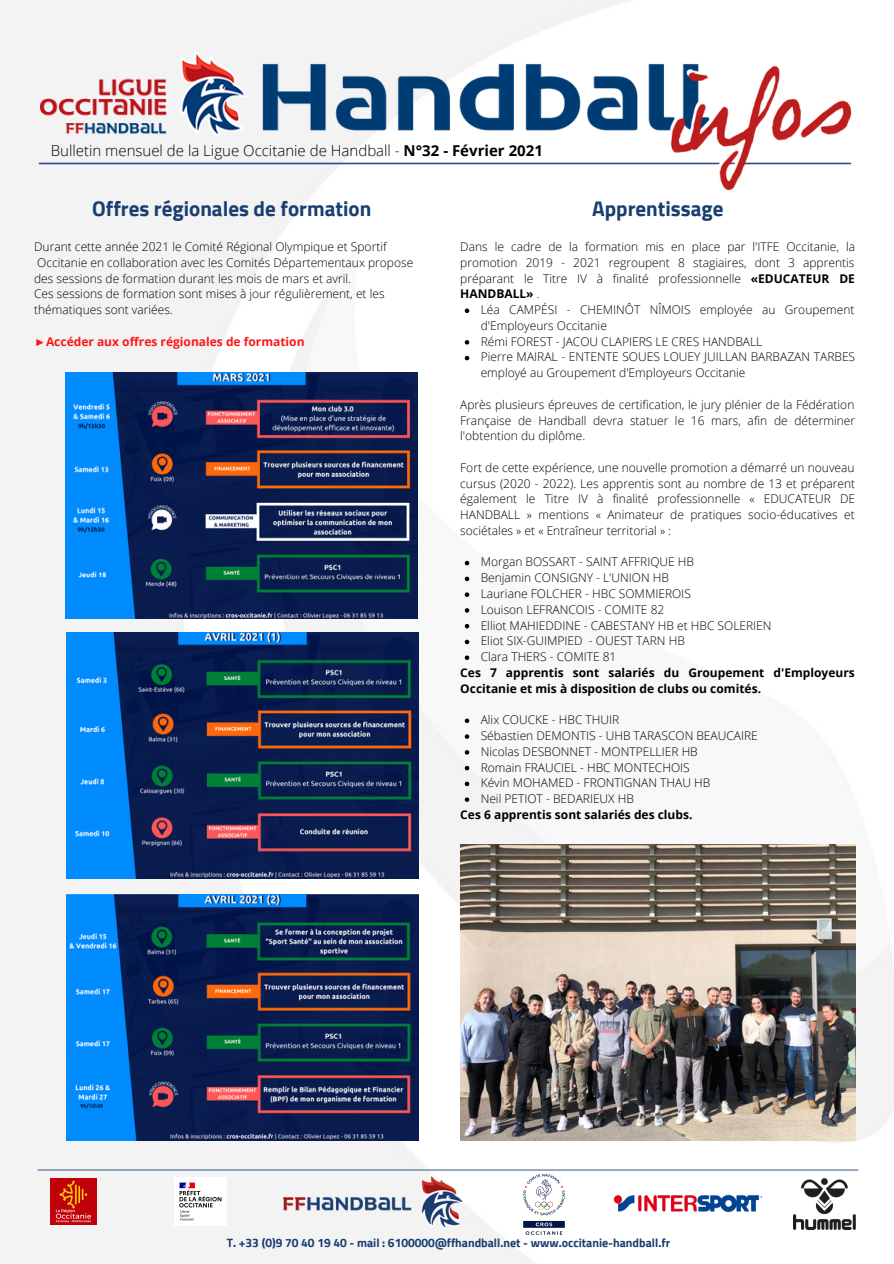
<style>
.page{position:relative;width:894px;height:1264px;background:#fff}
.page>*{position:absolute;margin:0;border:0;box-sizing:border-box;transform-origin:0 0}
.t1{font:700 21px "Cairo";color:#193e71}
.t2{font:300 15px "Open Sans";color:#000}
.t3{font:300 12px/15.8px "Open Sans";color:#000}
.t4{font:700 12px/15.8px "Open Sans";color:#000}
.t5{font:700 12px "Cairo";color:#193e71}
.t6{font:700 12px "Open Sans";color:#ff1616}
.s1{font-weight:700}
.s2{font-family:"Liberation Serif"}
</style>
<div class="page">
<img style="left:0;top:0;width:893px;height:1263px">
<img style="left:34px;top:51px;width:821px;height:138px">
<div style="left:1px;top:0;width:244px;height:135px;background:#f3f3f3"></div>
<img style="left:40px;top:51px;width:205px;height:83px">
<svg style="left:38px;top:1169px;width:820px;height:1px"></svg>
<img style="left:613px;top:1194px;width:149px;height:18px">
<img style="left:284px;top:1173px;width:179px;height:55px">
<img style="left:483px;top:1162px;width:121px;height:85px">
<img style="left:51px;top:1178px;width:46px;height:46px">
<img style="left:793px;top:1178px;width:62px;height:51px">
<img style="left:174px;top:1177px;width:52px;height:48px">
<svg style="left:464px;top:308px;width:5px;height:5px"></svg>
<svg style="left:464px;top:340px;width:5px;height:4px"></svg>
<svg style="left:464px;top:356px;width:5px;height:4px"></svg>
<svg style="left:464px;top:561px;width:5px;height:4px"></svg>
<svg style="left:464px;top:576px;width:5px;height:5px"></svg>
<svg style="left:464px;top:592px;width:5px;height:5px"></svg>
<svg style="left:464px;top:608px;width:5px;height:4px"></svg>
<svg style="left:464px;top:624px;width:5px;height:4px"></svg>
<svg style="left:464px;top:639px;width:5px;height:5px"></svg>
<svg style="left:464px;top:655px;width:5px;height:5px"></svg>
<svg style="left:464px;top:718px;width:5px;height:5px"></svg>
<svg style="left:464px;top:734px;width:5px;height:4px"></svg>
<svg style="left:464px;top:750px;width:5px;height:4px"></svg>
<svg style="left:464px;top:766px;width:5px;height:4px"></svg>
<svg style="left:464px;top:781px;width:5px;height:5px"></svg>
<svg style="left:464px;top:797px;width:5px;height:5px"></svg>
<img style="left:460px;top:844px;width:395px;height:296px">
<img style="left:66px;top:372px;width:351px;height:246px">
<img style="left:67px;top:632px;width:351px;height:246px">
<img style="left:67px;top:894px;width:351px;height:245px">
<p class="t2" style="left:51px;top:140px;width:493px">Bulletin mensuel de la Ligue Occitanie de Handball - <span class="s1">N°32 - Février 2021</span></p>
<p class="t1" style="left:92px;top:197px;width:280px">Offres régionales de formation</p>
<p class="t1" style="left:592px;top:197px;width:133px">Apprentissage</p>
<p class="t3" style="left:34px;top:238px;width:380px">Durant cette année 2021 le Comité Régional Olympique et Sportif<br>Occitanie en collaboration avec les Comités Départementaux propose des sessions de formation durant les mois de mars et avril.</p>
<p class="t3" style="left:34px;top:286px;width:352px">Ces sessions de formation sont mises à jour régulièrement, et les thématiques sont variées.</p>
<p class="t6" style="left:34px;top:333px;width:272px"><span class="s2">►</span>Accéder aux offres régionales de formation</p>
<p class="t3" style="left:460px;top:238px;width:396px;text-align:justify">Dans le cadre de la formation mis en place par l'ITFE Occitanie, la promotion 2019 - 2021 regroupent 8 stagiaires, dont 3 apprentis préparant le Titre IV à finalité professionnelle <span class="s1">«EDUCATEUR DE HANDBALL»</span> .</p>
<p class="t3" style="left:480px;top:301px;width:375px">Léa CAMPÉSI - CHEMINÔT NÎMOIS employée au Groupement d'Employeurs Occitanie</p>
<p class="t3" style="left:480px;top:333px;width:283px">Rémi FOREST - JACOU CLAPIERS LE CRES HANDBALL</p>
<p class="t3" style="left:480px;top:349px;width:376px">Pierre MAIRAL - ENTENTE SOUES LOUEY JUILLAN BARBAZAN TARBES employé au Groupement d'Employeurs Occitanie</p>
<p class="t3" style="left:460px;top:396px;width:396px;text-align:justify">Après plusieurs épreuves de certification, le jury plénier de la Fédération Française de Handball devra statuer le 16 mars, afin de déterminer l'obtention du diplôme.</p>
<p class="t3" style="left:460px;top:459px;width:396px;text-align:justify">Fort de cette expérience, une nouvelle promotion a démarré un nouveau cursus (2020 - 2022). Les apprentis sont au nombre de 13 et préparent également le Titre IV à finalité professionnelle « EDUCATEUR DE HANDBALL » mentions « Animateur de pratiques socio-éducatives et sociétales » et « Entraîneur territorial » :</p>
<p class="t3" style="left:480px;top:554px;width:215px">Morgan BOSSART - SAINT AFFRIQUE HB</p>
<p class="t3" style="left:480px;top:569px;width:190px">Benjamin CONSIGNY - L'UNION HB</p>
<p class="t3" style="left:480px;top:585px;width:212px">Lauriane FOLCHER - HBC SOMMIEROIS</p>
<p class="t3" style="left:480px;top:601px;width:185px">Louison LEFRANCOIS - COMITE 82</p>
<p class="t3" style="left:480px;top:617px;width:292px">Elliot MAHIEDDINE - CABESTANY HB et HBC SOLERIEN</p>
<p class="t3" style="left:480px;top:633px;width:205px">Eliot SIX-GUIMPIED - OUEST TARN HB</p>
<p class="t3" style="left:480px;top:648px;width:137px">Clara THERS - COMITE 81</p>
<p class="t4" style="left:460px;top:664px;width:396px">Ces 7 apprentis sont salariés du Groupement d'Employeurs<br>Occitanie et mis à disposition de clubs ou comités.</p>
<p class="t3" style="left:480px;top:711px;width:140px">Alix COUCKE - HBC THUIR</p>
<p class="t3" style="left:480px;top:727px;width:278px">Sébastien DEMONTIS - UHB TARASCON BEAUCAIRE</p>
<p class="t3" style="left:480px;top:743px;width:218px">Nicolas DESBONNET - MONTPELLIER HB</p>
<p class="t3" style="left:480px;top:759px;width:210px">Romain FRAUCIEL - HBC MONTECHOIS</p>
<p class="t3" style="left:480px;top:774px;width:231px">Kévin MOHAMED - FRONTIGNAN THAU HB</p>
<p class="t3" style="left:480px;top:790px;width:155px">Neil PETIOT - BEDARIEUX HB</p>
<p class="t4" style="left:460px;top:806px;width:234px">Ces 6 apprentis sont salariés des clubs.</p>
<p class="t5" style="left:227px;top:1235px;width:445px">T. +33 (0)9 70 40 19 40 - mail : 6100000@ffhandball.net - www.occitanie-handball.fr</p>
</div>
